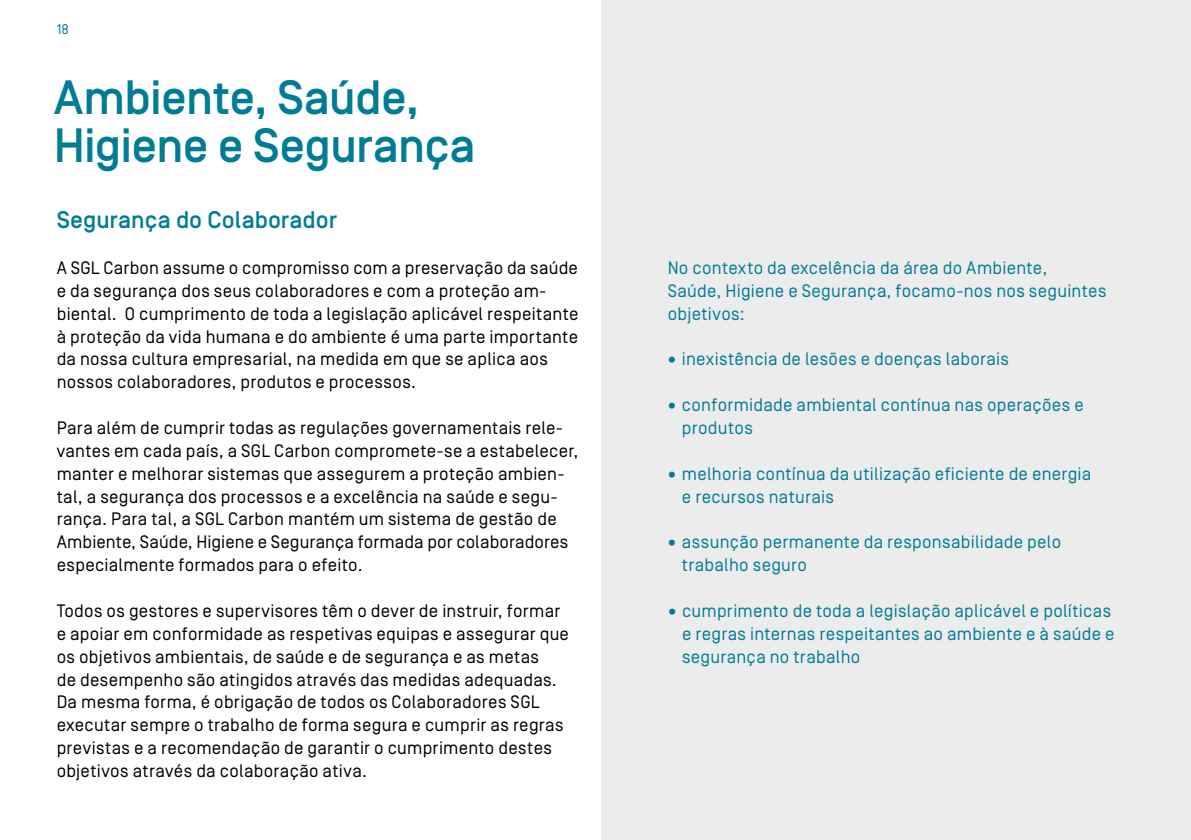
<style>
.page{position:relative;width:1191px;height:840px;background:#fff}
.page>*{position:absolute;margin:0;border:0;box-sizing:border-box;transform-origin:0 0}
.t1{font:500 48px/48px "Simplon Norm";letter-spacing:-.015em;color:#007d95}
.t2{font:500 24px "Simplon Norm";color:#007d95}
.t3{font:18px/22.8px "Simplon Norm";letter-spacing:.015em;color:#000}
.t4{font:18px/22.8px "Simplon Norm";letter-spacing:.015em;color:#007d95}
.t5{font:14px "Simplon Norm";color:#007d95}
</style>
<div class="page">
<div style="left:601px;top:0;width:590px;height:839px;background:#ececec"></div>
<p class="t5" style="left:57px;top:22px;width:14px">18</p>
<h1 class="t1" style="left:54px;top:75px;width:423px">Ambiente, Saúde,<br>Higiene e Segurança</h1>
<h2 class="t2" style="left:57px;top:207px;width:282px">Segurança do Colaborador</h2>
<p class="t3" style="left:57px;top:256px;width:523px">A SGL Carbon assume o compromisso com a preservação da saúde e da segurança dos seus colaboradores e com a proteção am&shy;biental. O cumprimento de toda a legislação aplicável respeitante à proteção da vida humana e do ambiente é uma parte importante da nossa cultura empresarial, na medida em que se aplica aos nossos colaboradores, produtos e processos.</p>
<p class="t3" style="left:57px;top:416px;width:523px">Para além de cumprir todas as regulações governamentais rele&shy;vantes em cada país, a SGL Carbon compromete-se a estabelecer, manter e melhorar sistemas que assegurem a proteção ambien&shy;tal, a segurança dos processos e a excelência na saúde e segu&shy;rança. Para tal, a SGL Carbon mantém um sistema de gestão de Ambiente, Saúde, Higiene e Segurança formada por colaboradores especialmente formados para o efeito.</p>
<p class="t3" style="left:57px;top:599px;width:514px">Todos os gestores e supervisores têm o dever de instruir, formar e apoiar em conformidade as respetivas equipas e assegurar que os objetivos ambientais, de saúde e de segurança e as metas<br>de desempenho são atingidos através das medidas adequadas.<br>Da mesma forma, é obrigação de todos os Colaboradores SGL executar sempre o trabalho de forma segura e cumprir as regras previstas e a recomendação de garantir o cumprimento destes objetivos através da colaboração ativa.</p>
<p class="t4" style="left:668px;top:257px;width:440px">No contexto da excelência da área do Ambiente,<br>Saúde, Higiene e Segurança, focamo-nos nos seguintes objetivos:</p>
<p class="t4" style="left:665px;top:348px;width:345px">• inexistência de lesões e doenças laborais</p>
<p class="t4" style="left:682px;top:393px;width:403px;text-indent:-17px">• conformidade ambiental contínua nas operações e produtos</p>
<p class="t4" style="left:682px;top:462px;width:411px;text-indent:-17px">• melhoria contínua da utilização eficiente de energia e recursos naturais</p>
<p class="t4" style="left:682px;top:531px;width:381px;text-indent:-17px">• assunção permanente da responsabilidade pelo trabalho seguro</p>
<p class="t4" style="left:682px;top:599px;width:434px;text-indent:-17px">• cumprimento de toda a legislação aplicável e políticas e regras internas respeitantes ao ambiente e à saúde e segurança no trabalho</p>
</div>
